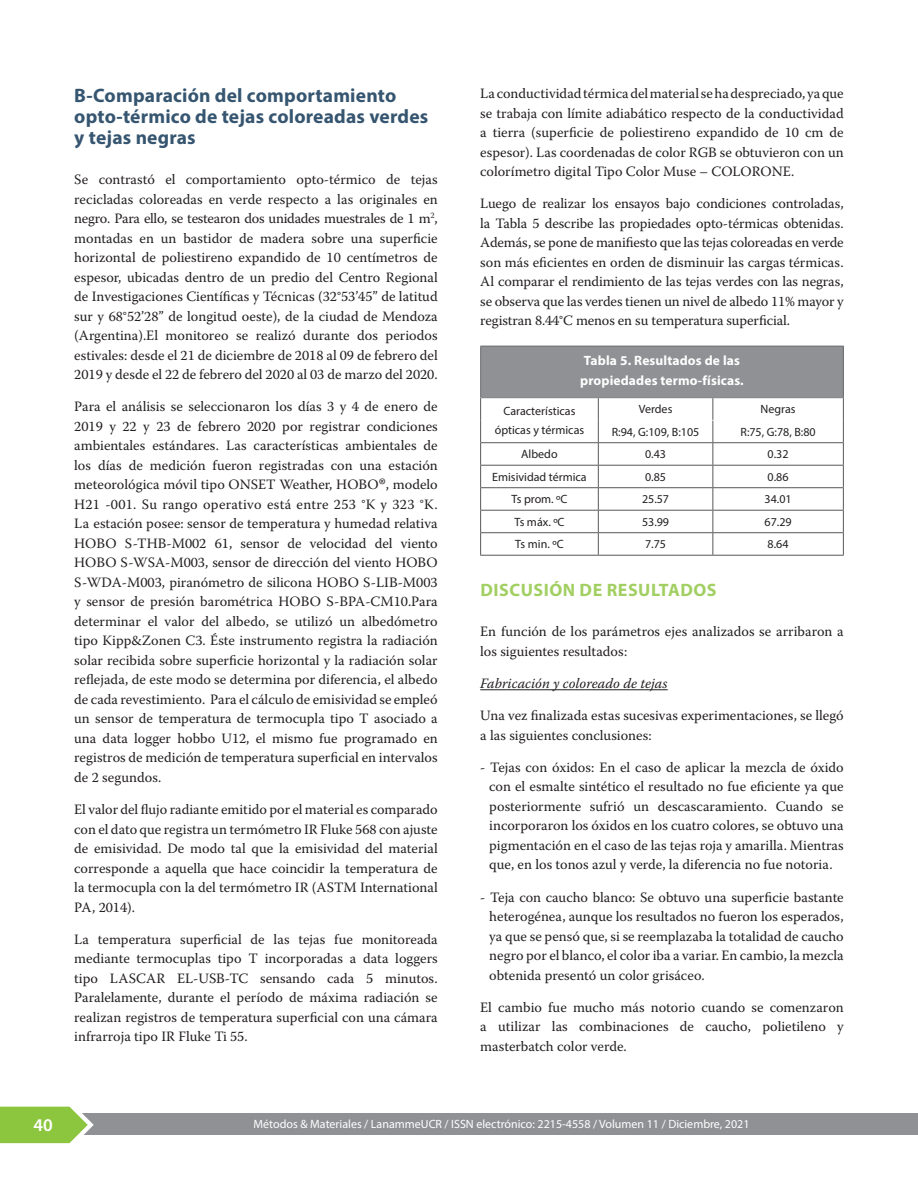
<style>
.page{position:relative;width:918px;height:1188px;background:#fff}
.page>*{position:absolute;margin:0;border:0;box-sizing:border-box;transform-origin:0 0}
.t1{font:700 19.5px/21px "Myriad Pro";letter-spacing:.01em;color:#365570}
.t2{font:700 18px "Myriad Pro";letter-spacing:.03em;color:#a2cf62}
.t3{font:600 18px "Myriad Pro";color:#fff}
.t4{font:14.25px/19.5px "Warnock Pro";color:#231f20;text-align:justify}
.t5{font:italic 14.25px "Warnock Pro";color:#231f20}
.t6{font:700 13.5px/19.5px "Myriad Pro";letter-spacing:.01em;color:#fff}
.t7{font:12px/19.5px "Myriad Pro";color:#231f20;text-align:center}
.t8{font:12px "Myriad Pro";color:#fff}
.s1{font-size:23.55px}
</style>
<div class="page">
<div style="left:0;top:1114px;width:918px;height:21px;background:#8f9194"></div>
<svg style="left:0;top:1107px;width:94px;height:36px;background:#99cb59"></svg>
<div style="left:481px;top:346px;width:362px;height:52px;background:#8f9194"></div>
<hr style="left:480px;top:442px;width:118px;height:1px;background:#57585a">
<hr style="left:598px;top:442px;width:115px;height:1px;background:#57585a">
<hr style="left:713px;top:442px;width:131px;height:1px;background:#57585a">
<hr style="left:480px;top:465px;width:118px;height:1px;background:#57585a">
<hr style="left:598px;top:465px;width:115px;height:1px;background:#57585a">
<hr style="left:713px;top:465px;width:131px;height:1px;background:#57585a">
<hr style="left:480px;top:487px;width:118px;height:1px;background:#57585a">
<hr style="left:598px;top:487px;width:115px;height:1px;background:#57585a">
<hr style="left:713px;top:487px;width:131px;height:1px;background:#57585a">
<hr style="left:480px;top:510px;width:118px;height:1px;background:#57585a">
<hr style="left:598px;top:510px;width:115px;height:1px;background:#57585a">
<hr style="left:713px;top:510px;width:131px;height:1px;background:#57585a">
<hr style="left:480px;top:532px;width:118px;height:1px;background:#57585a">
<hr style="left:598px;top:532px;width:115px;height:1px;background:#57585a">
<svg style="left:598px;top:398px;width:1px;height:157px"></svg>
<hr style="left:713px;top:532px;width:131px;height:1px;background:#57585a">
<svg style="left:712px;top:398px;width:1px;height:157px"></svg>
<hr style="left:480px;top:346px;width:118px;height:1px;background:#6c6d70">
<hr style="left:480px;top:346px;width:1px;height:51px;background:#6c6d70">
<hr style="left:598px;top:346px;width:115px;height:1px;background:#6c6d70">
<hr style="left:713px;top:346px;width:131px;height:1px;background:#6c6d70">
<hr style="left:843px;top:346px;width:1px;height:51px;background:#6c6d70">
<hr style="left:480px;top:397px;width:118px;height:1px;background:#87898c">
<hr style="left:598px;top:397px;width:115px;height:1px;background:#87898c">
<hr style="left:713px;top:397px;width:131px;height:1px;background:#87898c">
<svg style="left:480px;top:398px;width:1px;height:157px"></svg>
<svg style="left:843px;top:398px;width:1px;height:157px"></svg>
<hr style="left:480px;top:555px;width:118px;height:1px;background:#57585a">
<hr style="left:598px;top:555px;width:115px;height:1px;background:#57585a">
<hr style="left:713px;top:555px;width:131px;height:1px;background:#57585a">
<hr style="left:480px;top:689px;width:188px;height:1px;background:#231f20">
<h1 class="t1" style="left:74px;top:85px;width:356px">B-Comparación del comportamiento opto-térmico de tejas coloreadas verdes y tejas negras</h1>
<p class="t4" style="left:74px;top:169px;width:365px">Se contrastó el comportamiento opto-térmico de tejas recicladas coloreadas en verde respecto a las originales en negro. Para ello, se testearon dos unidades muestrales de 1 m<sup>2</sup>, montadas en un bastidor de madera sobre una superficie horizontal de poliestireno expandido de 10 centímetros de espesor, ubicadas dentro de un predio del Centro Regional de Investigaciones Científicas y Técnicas (32°53’45” de latitud sur y 68°52’28” de longitud oeste), de la ciudad de Mendoza (Argentina).El monitoreo se realizó durante dos periodos estivales: desde el 21 de diciembre de 2018 al 09 de febrero del 2019 y desde el 22 de febrero del 2020 al 03 de marzo del 2020.</p>
<p class="t4" style="left:74px;top:397px;width:365px">Para el análisis se seleccionaron los días 3 y 4 de enero de 2019 y 22 y 23 de febrero 2020 por registrar condiciones ambientales estándares. Las características ambientales de los días de medición fueron registradas con una estación meteorológica móvil tipo ONSET Weather, HOBO<span class="s1">®</span>, modelo H21 -001. Su rango operativo está entre 253 °K y 323 °K.<br>La estación posee: sensor de temperatura y humedad relativa HOBO S-THB-M002 61, sensor de velocidad del viento HOBO S-WSA-M003, sensor de dirección del viento HOBO S-WDA-M003, piranómetro de silicona HOBO S-LIB-M003 y sensor de presión barométrica HOBO S-BPA-CM10.Para determinar el valor del albedo, se utilizó un albedómetro tipo Kipp&amp;Zonen C3. Éste instrumento registra la radiación solar recibida sobre superficie horizontal y la radiación solar reflejada, de este modo se determina por diferencia, el albedo de cada revestimiento. Para el cálculo de emisividad se empleó un sensor de temperatura de termocupla tipo T asociado a una data logger hobbo U12, el mismo fue programado en registros de medición de temperatura superficial en intervalos de 2 segundos.</p>
<p class="t4" style="left:74px;top:799px;width:365px">El valor del flujo radiante emitido por el material es comparado con el dato que registra un termómetro IR Fluke 568 con ajuste de emisividad. De modo tal que la emisividad del material corresponde a aquella que hace coincidir la temperatura de la termocupla con la del termómetro IR (ASTM International PA, 2014).</p>
<p class="t4" style="left:74px;top:929px;width:365px">La temperatura superficial de las tejas fue monitoreada mediante termocuplas tipo T incorporadas a data loggers tipo LASCAR EL-USB-TC sensando cada 5 minutos.<br>Paralelamente, durante el período de máxima radiación se realizan registros de temperatura superficial con una cámara infrarroja tipo IR Fluke Ti 55.</p>
<p class="t4" style="left:480px;top:84px;width:365px">La conductividad térmica del material se ha despreciado, ya que se trabaja con límite adiabático respecto de la conductividad a tierra (superficie de poliestireno expandido de 10 cm de espesor). Las coordenadas de color RGB se obtuvieron con un colorímetro digital Tipo Color Muse – COLORONE.</p>
<p class="t4" style="left:480px;top:194px;width:365px">Luego de realizar los ensayos bajo condiciones controladas, la Tabla 5 describe las propiedades opto-térmicas obtenidas.<br>Además, se pone de manifiesto que las tejas coloreadas en verde son más eficientes en orden de disminuir las cargas térmicas.<br>Al comparar el rendimiento de las tejas verdes con las negras, se observa que las verdes tienen un nivel de albedo 11% mayor y registran 8.44°C menos en su temperatura superficial.</p>
<p class="t6" style="left:580px;top:351px;width:165px">Tabla 5. Resultados de las propiedades termo-físicas.</p>
<p class="t7" style="left:495px;top:401px;width:91px">Características ópticas y térmicas</p>
<p class="t7" style="left:639px;top:400px;width:35px">Verdes</p>
<p class="t7" style="left:761px;top:400px;width:36px">Negras</p>
<p class="t7" style="left:612px;top:422px;width:89px">R:94, G:109, B:105</p>
<p class="t7" style="left:741px;top:422px;width:77px">R:75, G:78, B:80</p>
<p class="t7" style="left:521px;top:445px;width:38px">Albedo</p>
<p class="t7" style="left:645px;top:445px;width:22px">0.43</p>
<p class="t7" style="left:768px;top:445px;width:22px">0.32</p>
<p class="t7" style="left:492px;top:467px;width:96px">Emisividad térmica</p>
<p class="t7" style="left:645px;top:467px;width:22px">0.85</p>
<p class="t7" style="left:768px;top:467px;width:22px">0.86</p>
<p class="t7" style="left:511px;top:490px;width:58px">Ts prom. ºC</p>
<p class="t7" style="left:642px;top:490px;width:29px">25.57</p>
<p class="t7" style="left:765px;top:490px;width:29px">34.01</p>
<p class="t7" style="left:514px;top:512px;width:52px">Ts máx. ºC</p>
<p class="t7" style="left:642px;top:512px;width:29px">53.99</p>
<p class="t7" style="left:765px;top:512px;width:29px">67.29</p>
<p class="t7" style="left:515px;top:535px;width:50px">Ts min. ºC</p>
<p class="t7" style="left:645px;top:535px;width:22px">7.75</p>
<p class="t7" style="left:768px;top:535px;width:22px">8.64</p>
<p class="t2" style="left:480px;top:579px;width:238px">DISCUSIÓN DE RESULTADOS</p>
<p class="t4" style="left:480px;top:622px;width:365px">En función de los parámetros ejes analizados se arribaron a los siguientes resultados:</p>
<p class="t5" style="left:480px;top:675px;width:189px">Fabricación y coloreado de tejas</p>
<p class="t4" style="left:480px;top:706px;width:365px">Una vez finalizada estas sucesivas experimentaciones, se llegó a las siguientes conclusiones:</p>
<p class="t4" style="left:489px;top:757px;width:356px;text-indent:-9px">- Tejas con óxidos: En el caso de aplicar la mezcla de óxido con el esmalte sintético el resultado no fue eficiente ya que posteriormente sufrió un descascaramiento. Cuando se incorporaron los óxidos en los cuatro colores, se obtuvo una pigmentación en el caso de las tejas roja y amarilla. Mientras que, en los tonos azul y verde, la diferencia no fue notoria.</p>
<p class="t4" style="left:489px;top:887px;width:356px;text-indent:-9px">- Teja con caucho blanco: Se obtuvo una superficie bastante heterogénea, aunque los resultados no fueron los esperados, ya que se pensó que, si se reemplazaba la totalidad de caucho negro por el blanco, el color iba a variar. En cambio, la mezcla obtenida presentó un color grisáceo.</p>
<p class="t4" style="left:480px;top:997px;width:365px">El cambio fue mucho más notorio cuando se comenzaron a utilizar las combinaciones de caucho, polietileno y masterbatch color verde.</p>
<p class="t3" style="left:34px;top:1114px;width:21px">40</p>
<p class="t8" style="left:254px;top:1117px;width:497px">Métodos &amp; Materiales / LanammeUCR / ISSN electrónico: 2215-4558 / Volumen 11 / Diciembre, 2021</p>
</div>
